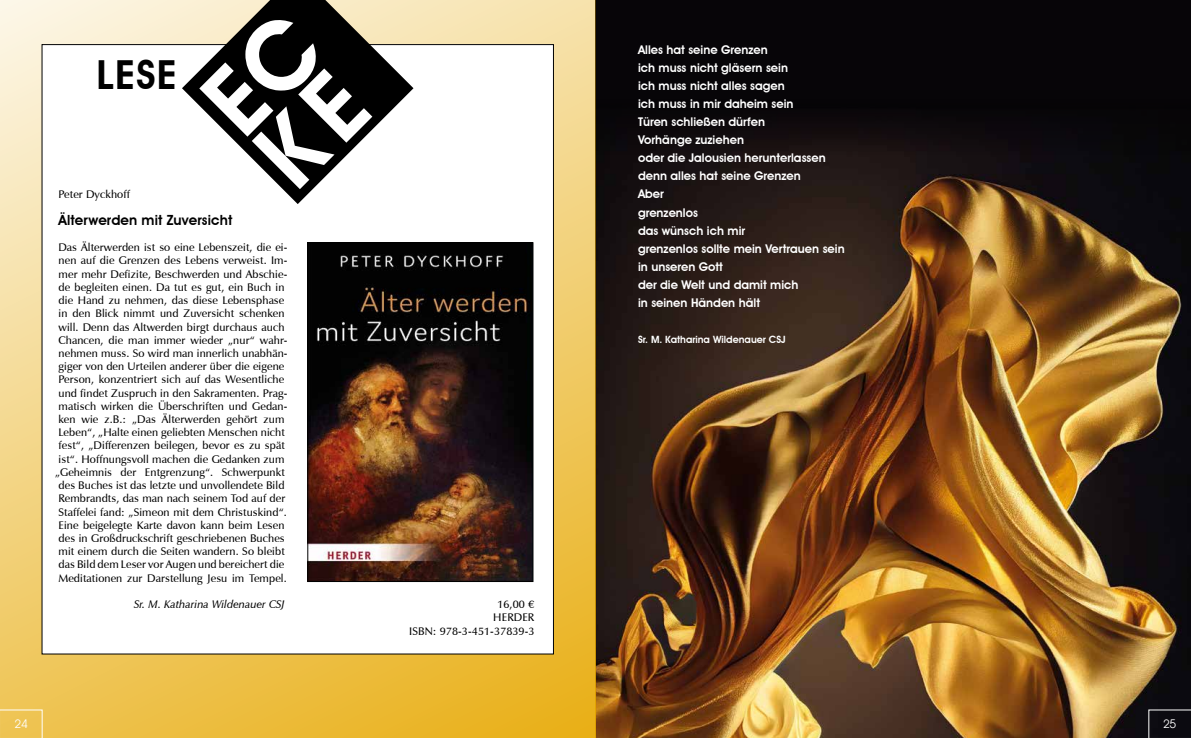
<style>
.page{position:relative;width:1191px;height:738px;background:#fff}
.page>*{position:absolute;margin:0;border:0;box-sizing:border-box;transform-origin:0 0}
.t1{font:600 95.7px/74.2px "Avant Garde IT Cby BT";color:#fff}
.t2{font:600 40px "Avant Garde IT Cby BT";color:#000}
.t3{font:600 14px "Avant Garde IT Cby BT";letter-spacing:.01em;color:#000}
.t4{font:600 12px/18px "Avant Garde IT Cby BT";color:#fff}
.t5{font:12px "Avant Garde Bk BT Book";color:#fff}
.t6{font:600 11px/13.2px "Zapf Humanist 601 BT";letter-spacing:.01em;color:#000;text-align:center}
.t7{font:italic 600 11px "Zapf Humanist 601 BT";letter-spacing:.01em;color:#000}
.t8{font:600 10px "Avant Garde IT Cby BT";color:#fff}
</style>
<div class="page">
<div style="left:595px;top:0;width:596px;height:737px;background:#070508"></div>
<img style="left:595px;top:99px;width:587px;height:638px">
<svg style="left:0;top:0;width:595px;height:737px;background:#edca6d"></svg>
<div style="left:42px;top:45px;width:511px;height:608px;background:#fff"></div>
<svg style="left:182px;top:0;width:231px;height:204px;fill:#000"></svg>
<img style="left:310px;top:244px;width:221px;height:335px">
<div style="left:308px;top:242px;width:225px;height:339px;border:1px solid #000"></div>
<svg style="left:0;top:709px;width:43px;height:28px"></svg>
<svg style="left:1148px;top:709px;width:43px;height:28px"></svg>
<h1 class="t1" style="left:198px;top:95px;width:122px;rotate:-45deg">EC<br>KE</h1>
<h2 class="t2" style="left:96px;top:58px;width:82px">LESE</h2>
<p class="t6" style="left:58px;top:189px;width:73px">Peter Dyckhoff</p>
<p class="t3" style="left:58px;top:214px;width:175px">Älterwerden mit Zuversicht</p>
<p class="t6" style="left:55px;top:242px;width:234px">Das Älterwerden ist so eine Lebenszeit, die ei&shy;nen auf die Grenzen des Lebens verweist. Im&shy;mer mehr Defizite, Beschwerden und Abschie&shy;de begleiten einen. Da tut es gut, ein Buch in die Hand zu nehmen, das diese Lebensphase in den Blick nimmt und Zuversicht schenken will. Denn das Altwerden birgt durchaus auch Chancen, die man immer wieder „nur“ wahr&shy;nehmen muss. So wird man innerlich unabhän&shy;giger von den Urteilen anderer über die eigene Person, konzentriert sich auf das Wesentliche und findet Zuspruch in den Sakramenten. Prag&shy;matisch wirken die Überschriften und Gedan&shy;ken wie z.B.: „Das Älterwerden gehört zum Leben“, „Halte einen geliebten Menschen nicht fest“, „Differenzen beilegen, bevor es zu spät ist“. Hoffnungsvoll machen die Gedanken zum „Geheimnis der Entgrenzung“. Schwerpunkt des Buches ist das letzte und unvollendete Bild Rembrandts, das man nach seinem Tod auf der Staffelei fand: „Simeon mit dem Christuskind“.<br>Eine beigelegte Karte davon kann beim Lesen des in Großdruckschrift geschriebenen Buches mit einem durch die Seiten wandern. So bleibt das Bild dem Leser vor Augen und bereichert die Meditationen zur Darstellung Jesu im Tempel.</p>
<p class="t7" style="left:134px;top:599px;width:152px">Sr. M. Katharina Wildenauer CSJ</p>
<p class="t6" style="left:409px;top:598px;width:127px;text-align:right">16,00 €<br>HERDER<br>ISBN: 978-3-451-37839-3</p>
<p class="t4" style="left:638px;top:42px;width:208px">Alles hat seine Grenzen<br>ich muss nicht gläsern sein<br>ich muss nicht alles sagen<br>ich muss in mir daheim sein<br>Türen schließen dürfen<br>Vorhänge zuziehen<br>oder die Jalousien herunterlassen denn alles hat seine Grenzen<br>Aber<br>grenzenlos<br>das wünsch ich mir<br>grenzenlos sollte mein Vertrauen sein in unseren Gott<br>der die Welt und damit mich<br>in seinen Händen hält</p>
<p class="t8" style="left:638px;top:334px;width:149px">Sr. M. Katharina Wildenauer CSJ</p>
<p class="t5" style="left:15px;top:719px;width:15px">24</p>
<p class="t5" style="left:1163px;top:719px;width:15px">25</p>
</div>
